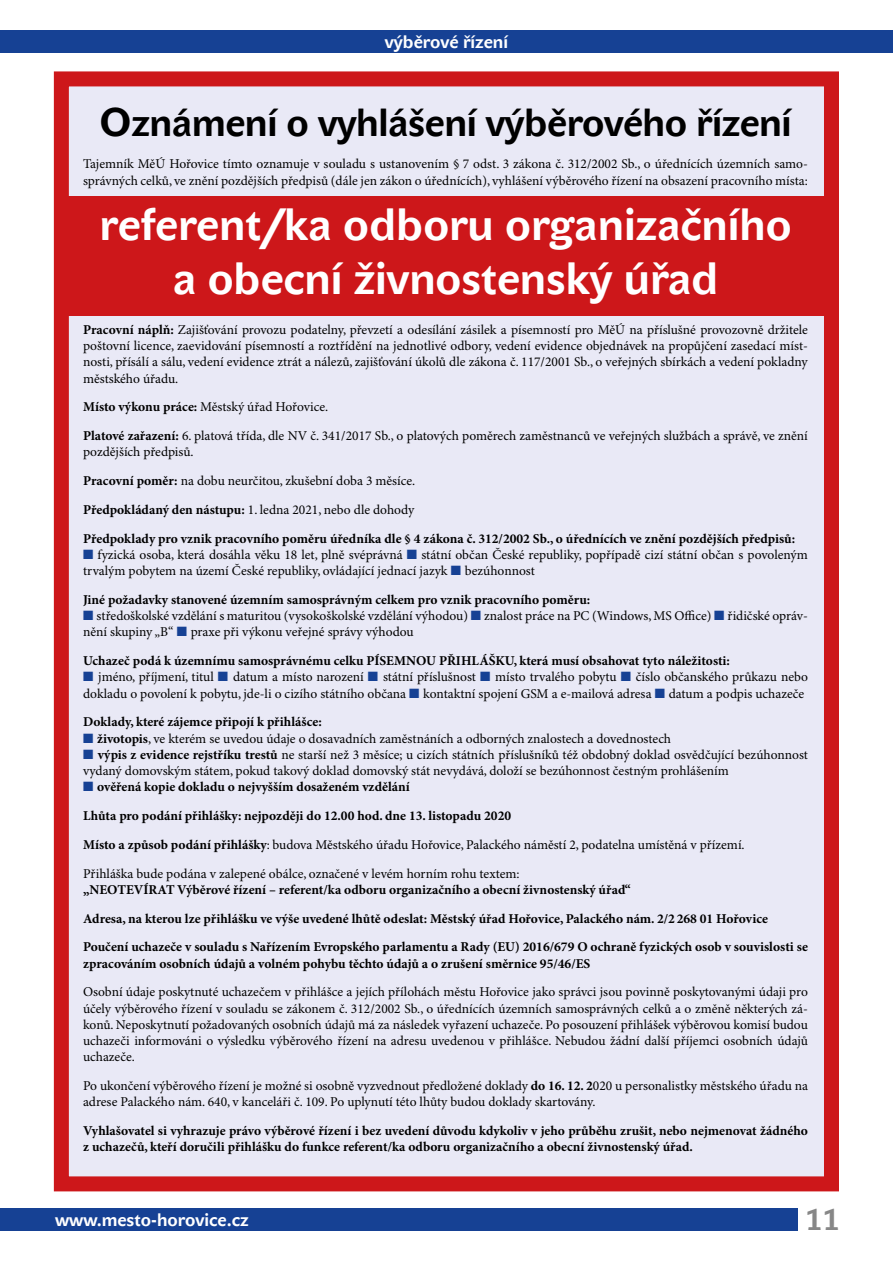
<style>
.page{position:relative;width:893px;height:1263px;background:#fff}
.page>*{position:absolute;margin:0;border:0;box-sizing:border-box;transform-origin:0 0}
.t1{font:700 45px/54px "Abc Green";color:#fff;text-align:center}
.t2{font:700 39px "Abc Green";letter-spacing:-.01em;color:#000}
.t3{font:700 30px "Abc Green";color:#878787}
.t4{font:700 18px "Abc Green";color:#fff}
.t5{font:13.5px/16.2px "Minion Pro";color:#000}
.t6{font:700 13.5px/28.8px "Minion Pro";color:#000}
.s1{font-weight:700}
.s2{font-weight:400}
.s3{color:#164194}
</style>
<div class="page">
<div style="left:0;top:31px;width:893px;height:22px;background:#164194"></div>
<div style="left:0;top:1208px;width:797px;height:23px;background:#164194"></div>
<div style="left:54px;top:71px;width:785px;height:1120px;background:#e9e9f6;border:15px solid #cd171a"></div>
<div style="left:61px;top:197px;width:770px;height:119px;background:#cd171a"></div>
<h3 class="t4" style="left:385px;top:31px;width:125px">výběrové řízení</h3>
<h2 class="t2" style="left:99px;top:100px;width:694px">Oznámení o vyhlášení výběrového řízení</h2>
<p class="t5" style="left:83px;top:156px;width:726px">Tajemník MěÚ Hořovice tímto oznamuje v souladu s ustanovením § 7 odst. 3 zákona č. 312/2002 Sb., o úřednících územních samo&shy;správných celků, ve znění pozdějších předpisů (dále jen zákon o úřednících), vyhlášení výběrového řízení na obsazení pracovního místa:</p>
<h1 class="t1" style="left:99px;top:198px;width:694px">referent/ka odboru organizačního a obecní živnostenský úřad</h1>
<p class="t5" style="left:83px;top:322px;width:726px;text-align:justify"><span class="s1">Pracovní náplň:</span> Zajišťování provozu podatelny, převzetí a odesílání zásilek a písemností pro MěÚ na příslušné provozovně držitele poštovní licence, zaevidování písemností a roztřídění na jednotlivé odbory, vedení evidence objednávek na propůjčení zasedací míst&shy;nosti, přísálí a sálu, vedení evidence ztrát a nálezů, zajišťování úkolů dle zákona č. 117/2001 Sb., o veřejných sbírkách a vedení pokladny městského úřadu.</p>
<p class="t5" style="left:83px;top:393px;width:726px;line-height:28.8px"><span class="s1">Místo výkonu práce:</span> Městský úřad Hořovice.<br><span class="s1">Platové zařazení:</span> 6. platová třída, dle NV č. 341/2017 Sb., o platových poměrech zaměstnanců ve veřejných službách a správě, ve znění</p>
<p class="t6" style="left:83px;top:438px;width:714px"><span class="s2">pozdějších předpisů.<br></span>Pracovní poměr: <span class="s2">na dobu neurčitou, zkušební doba 3 měsíce.<br></span>Předpokládaný den nástupu: <span class="s2">1. ledna 2021, nebo dle dohody<br></span>Předpoklady pro vznik pracovního poměru úředníka dle § 4 zákona č. 312/2002 Sb., o úřednících ve znění pozdějších předpisů:</p>
<p class="t5" style="left:83px;top:547px;width:726px"><span class="s3">■</span> fyzická osoba, která dosáhla věku 18 let, plně svéprávná <span class="s3">■</span> státní občan České republiky, popřípadě cizí státní občan s povoleným trvalým pobytem na území České republiky, ovládající jednací jazyk <span class="s3">■</span> bezúhonnost</p>
<p class="t6" style="left:83px;top:586px;width:509px">Jiné požadavky stanovené územním samosprávným celkem pro vznik pracovního poměru:</p>
<p class="t5" style="left:83px;top:608px;width:726px"><span class="s3">■</span> středoškolské vzdělání s maturitou (vysokoškolské vzdělání výhodou) <span class="s3">■</span> znalost práce na PC (Windows, MS Office) <span class="s3">■</span> řidičské opráv&shy;nění skupiny „B“ <span class="s3">■</span> praxe při výkonu veřejné správy výhodou</p>
<p class="t6" style="left:83px;top:647px;width:648px">Uchazeč podá k územnímu samosprávnému celku PÍSEMNOU PŘIHLÁŠKU, která musí obsahovat tyto náležitosti:</p>
<p class="t5" style="left:83px;top:669px;width:726px"><span class="s3">■</span> jméno, příjmení, titul <span class="s3">■</span> datum a místo narození <span class="s3">■</span> státní příslušnost <span class="s3">■</span> místo trvalého pobytu <span class="s3">■</span> číslo občanského průkazu nebo dokladu o povolení k pobytu, jde-li o cizího státního občana <span class="s3">■</span> kontaktní spojení GSM a e-mailová adresa <span class="s3">■</span> datum a podpis uchazeče</p>
<p class="t6" style="left:83px;top:708px;width:240px">Doklady, které zájemce připojí k přihlášce:</p>
<p class="t5" style="left:83px;top:731px;width:590px"><span class="s3">■</span> <span class="s1">životopis</span>, ve kterém se uvedou údaje o dosavadních zaměstnáních a odborných znalostech a dovednostech</p>
<p class="t5" style="left:83px;top:747px;width:726px"><span class="s3">■</span> <span class="s1">výpis z evidence rejstříku trestů</span> ne starší než 3 měsíce; u cizích státních příslušníků též obdobný doklad osvědčující bezúhonnost vydaný domovským státem, pokud takový doklad domovský stát nevydává, doloží se bezúhonnost čestným prohlášením</p>
<p class="t5" style="left:83px;top:773px;width:663px;line-height:28.8px"><span class="s3">■</span> <span class="s1">ověřená kopie dokladu o nejvyšším dosaženém vzdělání<br>Lhůta pro podání přihlášky: nejpozději do 12.00 hod. dne 13. listopadu 2020<br>Místo a způsob podání přihlášky</span>: budova Městského úřadu Hořovice, Palackého náměstí 2, podatelna umístěná v přízemí.<br>Přihláška bude podána v zalepené obálce, označené v levém horním rohu textem:</p>
<p class="t6" style="left:83px;top:876px;width:726px">„NEOTEVÍRAT Výběrové řízení – referent/ka odboru organizačního a obecní živnostenský úřad“<br>Adresa, na kterou lze přihlášku ve výše uvedené lhůtě odeslat: Městský úřad Hořovice, Palackého nám. 2/2268 01 Hořovice<br>Poučení uchazeče v souladu s Nařízením Evropského parlamentu a Rady (EU) 2016/679 O ochraně fyzických osob v souvislosti se</p>
<p class="t6" style="left:83px;top:949px;width:509px">zpracováním osobních údajů a volném pohybu těchto údajů a o zrušení směrnice 95/46/ES</p>
<p class="t5" style="left:83px;top:984px;width:726px;text-align:justify">Osobní údaje poskytnuté uchazečem v přihlášce a jejích přílohách městu Hořovice jako správci jsou povinně poskytovanými údaji pro účely výběrového řízení v souladu se zákonem č. 312/2002 Sb., o úřednících územních samosprávných celků a o změně některých zá&shy;konů. Neposkytnutí požadovaných osobních údajů má za následek vyřazení uchazeče. Po posouzení přihlášek výběrovou komisí budou uchazeči informováni o výsledku výběrového řízení na adresu uvedenou v přihlášce. Nebudou žádní další příjemci osobních údajů uchazeče.</p>
<p class="t5" style="left:83px;top:1078px;width:726px">Po ukončení výběrového řízení je možné si osobně vyzvednout předložené doklady <span class="s1">do 16. 12. 2</span>020 u personalistky městského úřadu na adrese Palackého nám. 640, v kanceláři č. 109. Po uplynutí této lhůty budou doklady skartovány.</p>
<p class="t6" style="left:83px;top:1123px;width:726px;line-height:16.2px">Vyhlašovatel si vyhrazuje právo výběrové řízení i bez uvedení důvodu kdykoliv v jeho průběhu zrušit, nebo nejmenovat žádného z uchazečů, kteří doručili přihlášku do funkce referent/ka odboru organizačního a obecní živnostenský úřad.</p>
<h3 class="t4" style="left:55px;top:1209px;width:195px">www.mesto-horovice.cz</h3>
<h3 class="t3" style="left:805px;top:1202px;width:36px">11</h3>
</div>
